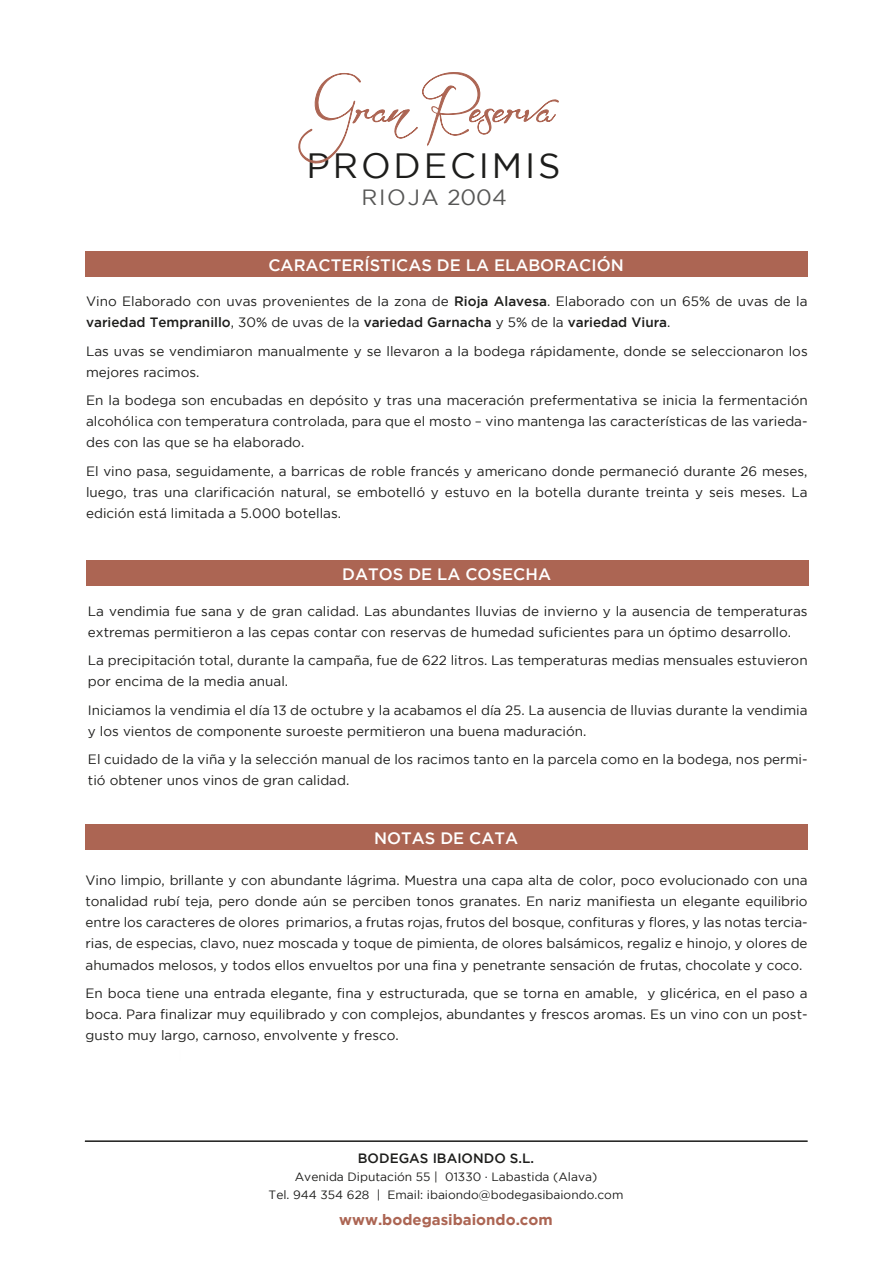
<style>
.page{position:relative;width:893px;height:1263px;background:#fff}
.page>*{position:absolute;margin:0;border:0;box-sizing:border-box;transform-origin:0 0}
.t1{font:35.1px "Gotham";letter-spacing:.08em;color:#1d1d1b}
.t2{font:22.05px "Gotham";letter-spacing:.08em;color:#575756}
.t3{font:500 16.5px "Gotham";color:#fff}
.t4{font:700 15px "Gotham";color:#ac6553}
.t5{font:13.5px/21px "Gotham";color:#1d1d1b}
.t6{font:500 13.5px "Gotham";color:#1d1d1b}
.t7{font:12px/18px "Gotham";color:#1d1d1b;text-align:center}
.s1{font-weight:500}
</style>
<div class="page">
<div style="left:86px;top:252px;width:722px;height:25px;background:#ac6553"></div>
<div style="left:86px;top:560px;width:722px;height:25px;background:#ac6553"></div>
<div style="left:86px;top:825px;width:722px;height:25px;background:#ac6553"></div>
<hr style="left:85px;top:1140px;width:723px;height:2px;background:#1d1d1b">
<svg style="left:298px;top:72px;width:260px;height:91px"></svg>
<h1 class="t1" style="left:307px;top:146px;width:255px">PRODECIMIS</h1>
<h2 class="t2" style="left:361px;top:185px;width:147px">RIOJA 2004</h2>
<p class="t3" style="left:268px;top:256px;width:357px">CARACTERÍSTICAS DE LA ELABORACIÓN</p>
<p class="t5" style="left:86px;top:291px;width:723px">Vino Elaborado con uvas provenientes de la zona de <span class="s1">Rioja Alavesa</span>. Elaborado con un 65% de uvas de la <span class="s1">variedad Tempranillo</span>, 30% de uvas de la <span class="s1">variedad Garnacha</span> y 5% de la <span class="s1">variedad Viura</span>.</p>
<p class="t5" style="left:86px;top:340px;width:723px">Las uvas se vendimiaron manualmente y se llevaron a la bodega rápidamente, donde se seleccionaron los mejores racimos.</p>
<p class="t5" style="left:86px;top:390px;width:723px;text-align:justify">En la bodega son encubadas en depósito y tras una maceración prefermentativa se inicia la fermentación alcohólica con temperatura controlada, para que el mosto – vino mantenga las características de las varieda&shy;des con las que se ha elaborado.</p>
<p class="t5" style="left:86px;top:460px;width:723px;text-align:justify">El vino pasa, seguidamente, a barricas de roble francés y americano donde permaneció durante 26 meses, luego, tras una clarificación natural, se embotelló y estuvo en la botella durante treinta y seis meses. La edición está limitada a 5.000 botellas.</p>
<p class="t3" style="left:342px;top:564px;width:210px">DATOS DE LA COSECHA</p>
<p class="t5" style="left:88px;top:600px;width:721px">La vendimia fue sana y de gran calidad. Las abundantes lluvias de invierno y la ausencia de temperaturas extremas permitieron a las cepas contar con reservas de humedad suficientes para un óptimo desarrollo.</p>
<p class="t5" style="left:88px;top:650px;width:721px">La precipitación total, durante la campaña, fue de 622 litros. Las temperaturas medias mensuales estuvieron por encima de la media anual.</p>
<p class="t5" style="left:88px;top:699px;width:721px">Iniciamos la vendimia el día 13 de octubre y la acabamos el día 25. La ausencia de lluvias durante la vendimia y los vientos de componente suroeste permitieron una buena maduración.</p>
<p class="t5" style="left:88px;top:749px;width:721px">El cuidado de la viña y la selección manual de los racimos tanto en la parcela como en la bodega, nos permi&shy;tió obtener unos vinos de gran calidad.</p>
<p class="t3" style="left:374px;top:829px;width:146px">NOTAS DE CATA</p>
<p class="t5" style="left:86px;top:870px;width:724px;text-align:justify">Vino limpio, brillante y con abundante lágrima. Muestra una capa alta de color, poco evolucionado con una tonalidad rubí teja, pero donde aún se perciben tonos granates. En nariz manifiesta un elegante equilibrio entre los caracteres de olores primarios, a frutas rojas, frutos del bosque, confituras y flores, y las notas tercia&shy;rias, de especias, clavo, nuez moscada y toque de pimienta, de olores balsámicos, regaliz e hinojo, y olores de ahumados melosos, y todos ellos envueltos por una fina y penetrante sensación de frutas, chocolate y coco.</p>
<p class="t5" style="left:86px;top:982px;width:724px;text-align:justify">En boca tiene una entrada elegante, fina y estructurada, que se torna en amable, y glicérica, en el paso a boca. Para finalizar muy equilibrado y con complejos, abundantes y frescos aromas. Es un vino con un post&shy;gusto muy largo, carnoso, envolvente y fresco.</p>
<p class="t6" style="left:358px;top:1151px;width:178px">BODEGAS IBAIONDO S.L.</p>
<p class="t7" style="left:269px;top:1168px;width:356px">Avenida Diputación 55 | 01330 · Labastida (Alava)<br>Tel. 944 354 628 | Email: ibaiondo@bodegasibaiondo.com</p>
<p class="t4" style="left:339px;top:1210px;width:215px">www.bodegasibaiondo.com</p>
</div>
